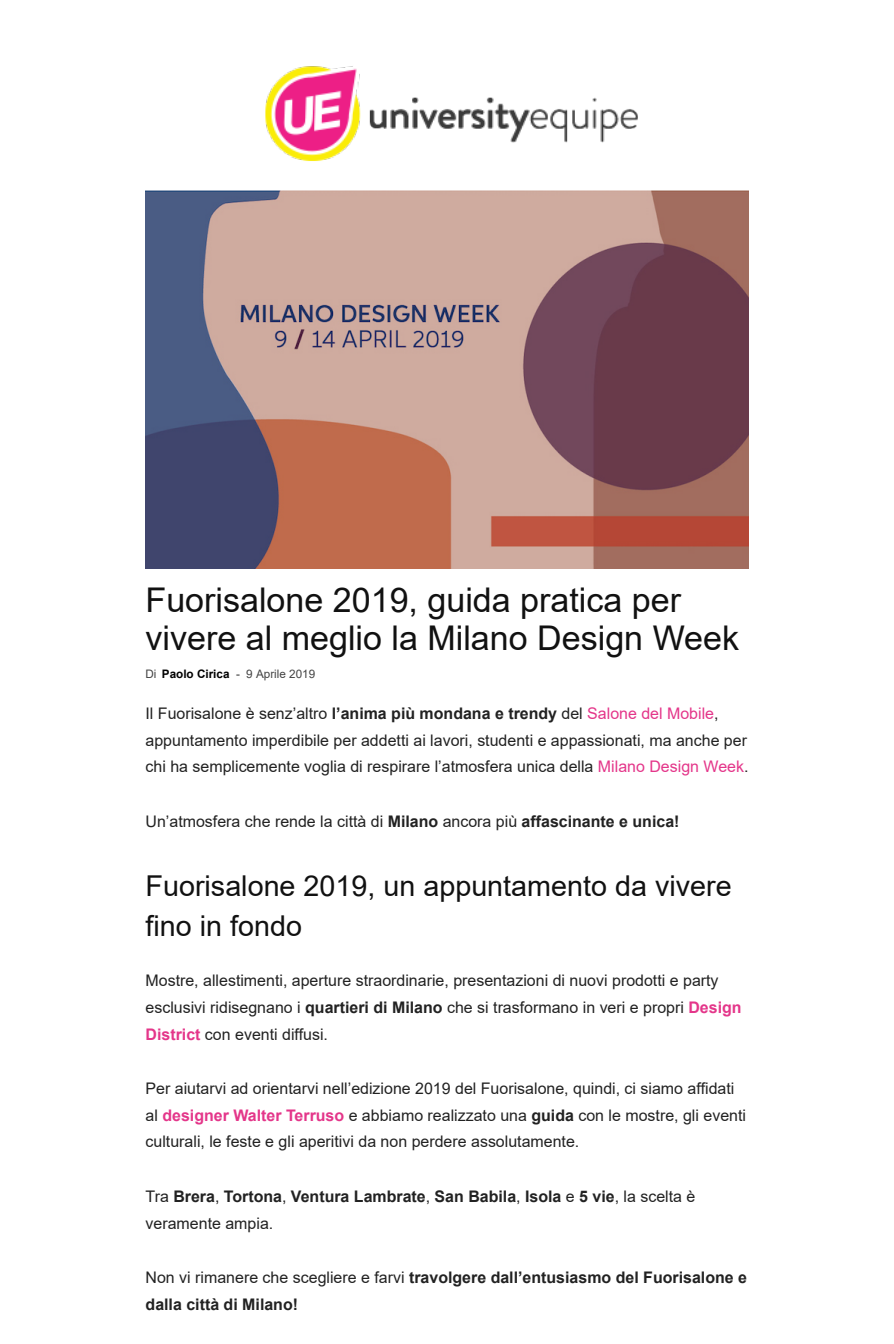
<style>
.page{position:relative;width:894px;height:1344px;background:#fff}
.page>*{position:absolute;margin:0;border:0;box-sizing:border-box;transform-origin:0 0}
.t1{font:34.05px/37.2px "Arial";color:#111}
.t2{font:28.8px/39.9px "Arial";color:#111}
.t3{font:15.9px/26.5px "Arial";color:#222}
.t4{font:700 15.9px/26.5px "Arial";color:#222}
.t5{font:11.7px "Arial";color:#444}
.s1{font-weight:700;color:#000}
.s2{font-weight:700}
.s3{color:#e4368a}
.s4{font-weight:700;color:#e4368a}
.s5{font-weight:400}
</style>
<div class="page">
<img style="left:146px;top:191px;width:602px;height:377px">
<img style="left:265px;top:66px;width:373px;height:95px">
<h1 class="t1" style="left:146px;top:581px;width:595px">Fuorisalone 2019, guida pratica per vivere al meglio la Milano Design Week</h1>
<p class="t5" style="left:146px;top:665px;width:171px">Di <span class="s1">Paolo Cirica</span> - 9 Aprile 2019</p>
<p class="t3" style="left:146px;top:700px;width:604px">Il Fuorisalone è senz’altro <span class="s2">l’anima più mondana e trendy</span> del <span class="s3">Salone del Mobile</span>, appuntamento imperdibile per addetti ai lavori, studenti e appassionati, ma anche per chi ha semplicemente voglia di respirare l’atmosfera unica della <span class="s3">Milano Design Week</span>.</p>
<p class="t3" style="left:146px;top:807px;width:535px">Un’atmosfera che rende la città di <span class="s2">Milano</span> ancora più <span class="s2">affascinante e unica!</span></p>
<h2 class="t2" style="left:146px;top:865px;width:588px">Fuorisalone 2019, un appuntamento da vivere fino in fondo</h2>
<p class="t3" style="left:146px;top:967px;width:598px">Mostre, allestimenti, aperture straordinarie, presentazioni di nuovi prodotti e party esclusivi ridisegnano i <span class="s2">quartieri di Milano</span> che si trasformano in veri e propri <span class="s4">Design<br>District</span> con eventi diffusi.</p>
<p class="t3" style="left:146px;top:1075px;width:602px">Per aiutarvi ad orientarvi nell’edizione 2019 del Fuorisalone, quindi, ci siamo affidati al <span class="s4">designer Walter Terruso</span> e abbiamo realizzato una <span class="s2">guida</span> con le mostre, gli eventi culturali, le feste e gli aperitivi da non perdere assolutamente.</p>
<p class="t4" style="left:146px;top:1183px;width:551px"><span class="s5">Tra</span> Brera<span class="s5">,</span> Tortona<span class="s5">,</span> Ventura Lambrate<span class="s5">,</span> San Babila<span class="s5">,</span> Isola <span class="s5">e</span> 5 vie<span class="s5">, la scelta è veramente ampia.</span></p>
<p class="t4" style="left:146px;top:1264px;width:603px"><span class="s5">Non vi rimanere che scegliere e farvi</span> travolgere dall’entusiasmo del Fuorisalone e dalla città di Milano!</p>
</div>
